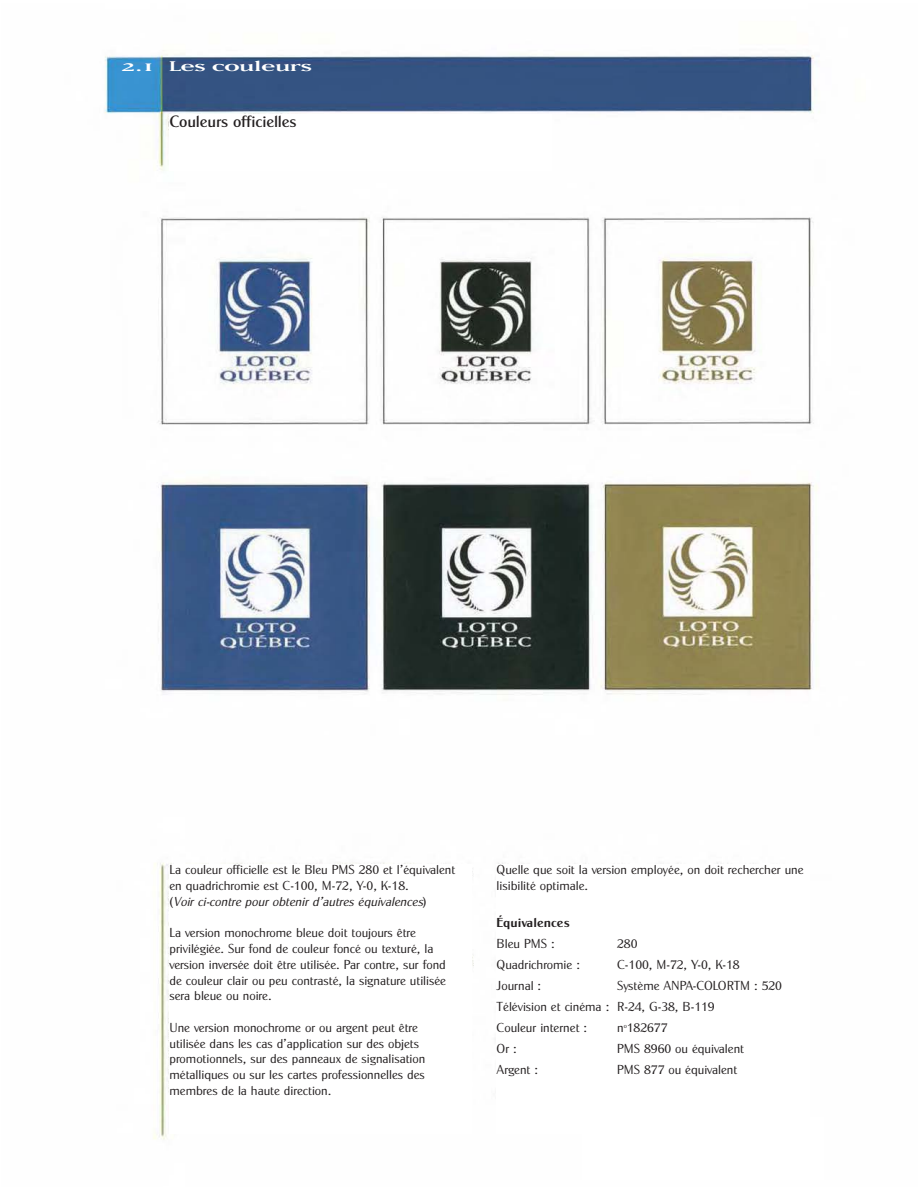
<style>
.page{position:relative;width:918px;height:1188px;background:#fff}
.page>*{position:absolute;margin:0;border:0;box-sizing:border-box;transform-origin:0 0}
.t1{font:16.5px "Cg Globe Gothic Dm";color:#231f20}
.t2{font:16.5px "Matrix Wide";letter-spacing:-.05em;color:#fff}
.t3{font:13.2px/15.8px "Cg Globe Gothic Lt";color:#231f20}
.t4{font:13.2px "Cg Globe Gothic Bd";color:#231f20}
.s1{font-size:18px}
.s2{font-style:italic}
</style>
<div class="page">
<img style="left:104px;top:50px;width:714px;height:1090px">
<div style="left:582px;top:1118px;width:242px;height:62px;background:#fff"></div>
<div style="left:170px;top:864px;width:302px;height:270px;background:#fff"></div>
<div style="left:497px;top:864px;width:313px;height:270px;background:#fff"></div>
<div style="left:170px;top:114px;width:382px;height:57px;background:#fff"></div>
<p class="t2" style="left:122px;top:59px;width:192px"><span class="s1">2.1</span> Les couleurs</p>
<p class="t1" style="left:170px;top:115px;width:129px">Couleurs officielles</p>
<p class="t3" style="left:170px;top:863px;width:287px">La couleur officielle est le Bleu PMS 280 et l’équivalent en quadrichromie est C-100, M-72, Y-0, K-18.<br>( <span class="s2">Voir ci-contre pour obtenir d’autres équivalences</span>)</p>
<p class="t3" style="left:170px;top:926px;width:278px">La version monochrome bleue doit toujours être privilégiée. Sur fond de couleur foncé ou texturé, la version inversée doit être utilisée. Par contre, sur fond de couleur clair ou peu contrasté, la signature utilisée sera bleue ou noire.</p>
<p class="t3" style="left:170px;top:1021px;width:257px">Une version monochrome or ou argent peut être utilisée dans les cas d’application sur des objets promotionnels, sur des panneaux de signalisation métalliques ou sur les cartes professionnelles des membres de la haute direction.</p>
<p class="t3" style="left:497px;top:863px;width:308px">Quelle que soit la version employée, on doit rechercher une lisibilité optimale.</p>
<p class="t4" style="left:497px;top:918px;width:75px">Équivalences</p>
<p class="t3" style="left:497px;top:937px;width:60px">Bleu PMS :</p>
<p class="t3" style="left:617px;top:937px;width:22px">280</p>
<p class="t3" style="left:497px;top:958px;width:85px">Quadrichromie :</p>
<p class="t3" style="left:617px;top:958px;width:124px">C-100, M-72, Y-0, K-18</p>
<p class="t3" style="left:497px;top:979px;width:46px">Journal :</p>
<p class="t3" style="left:497px;top:976px;width:287px;line-height:21px;text-indent:121px">Système ANPA-COLORTM : 520<br>Télévision et cinéma : R-24, G-38, B-119<br>Couleur internet :</p>
<p class="t3" style="left:617px;top:1021px;width:52px">n<sup>o</sup>182677</p>
<p class="t3" style="left:497px;top:1042px;width:22px">Or :</p>
<p class="t3" style="left:617px;top:1042px;width:128px">PMS 8960 ou équivalent</p>
<p class="t3" style="left:497px;top:1063px;width:43px">Argent :</p>
<p class="t3" style="left:617px;top:1063px;width:122px">PMS 877 ou équivalent</p>
</div>
